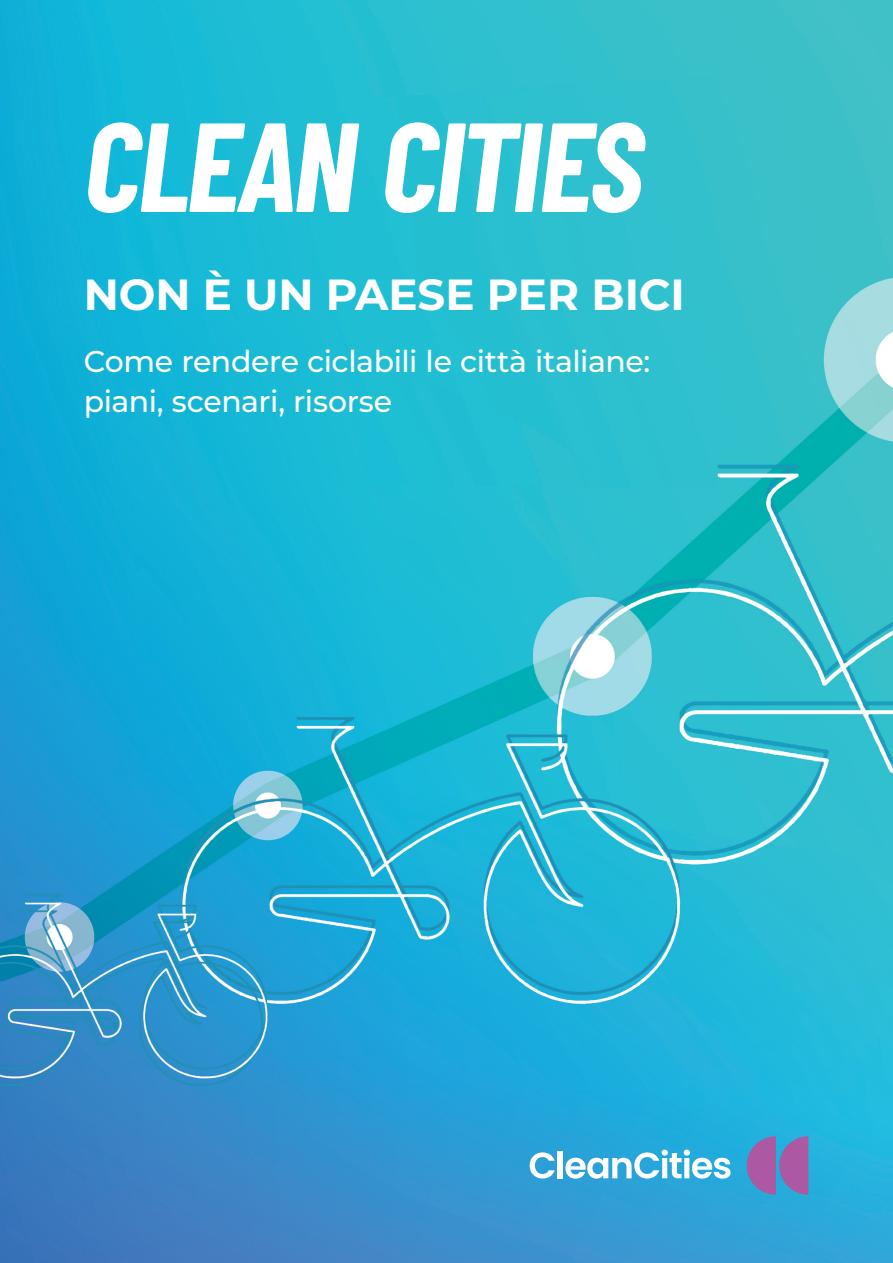
<style>
.page{position:relative;width:893px;height:1263px;background:#fff}
.page>*{position:absolute;margin:0;border:0;box-sizing:border-box;transform-origin:0 0}
.t1{font:italic 700 126.45px "Barlow Condensed";letter-spacing:-.03em;color:#fff}
.t2{font:700 43.5px "Montserrat";letter-spacing:-.005em;color:#fff}
.t3{font:500 30px/40.5px "Montserrat";letter-spacing:-.015em;color:#fff}
</style>
<div class="page">
<img style="left:0;top:0;width:893px;height:1263px">
<svg style="left:747px;top:1136px;width:61px;height:59px;background:#886eb1"></svg>
<svg style="left:530px;top:1152px;width:25px;height:26px"></svg>
<div style="left:558px;top:1151px;width:5px;height:27px;background:#fff"></div>
<svg style="left:565px;top:1149px;width:165px;height:30px"></svg>
<h1 class="t1" style="left:84px;top:77px;width:561px">CLEAN CITIES</h1>
<h2 class="t2" style="left:84px;top:266px;width:602px">NON È UN PAESE PER BICI</h2>
<p class="t3" style="left:84px;top:340px;width:568px">Come rendere ciclabili le città italiane: piani, scenari, risorse</p>
</div>
